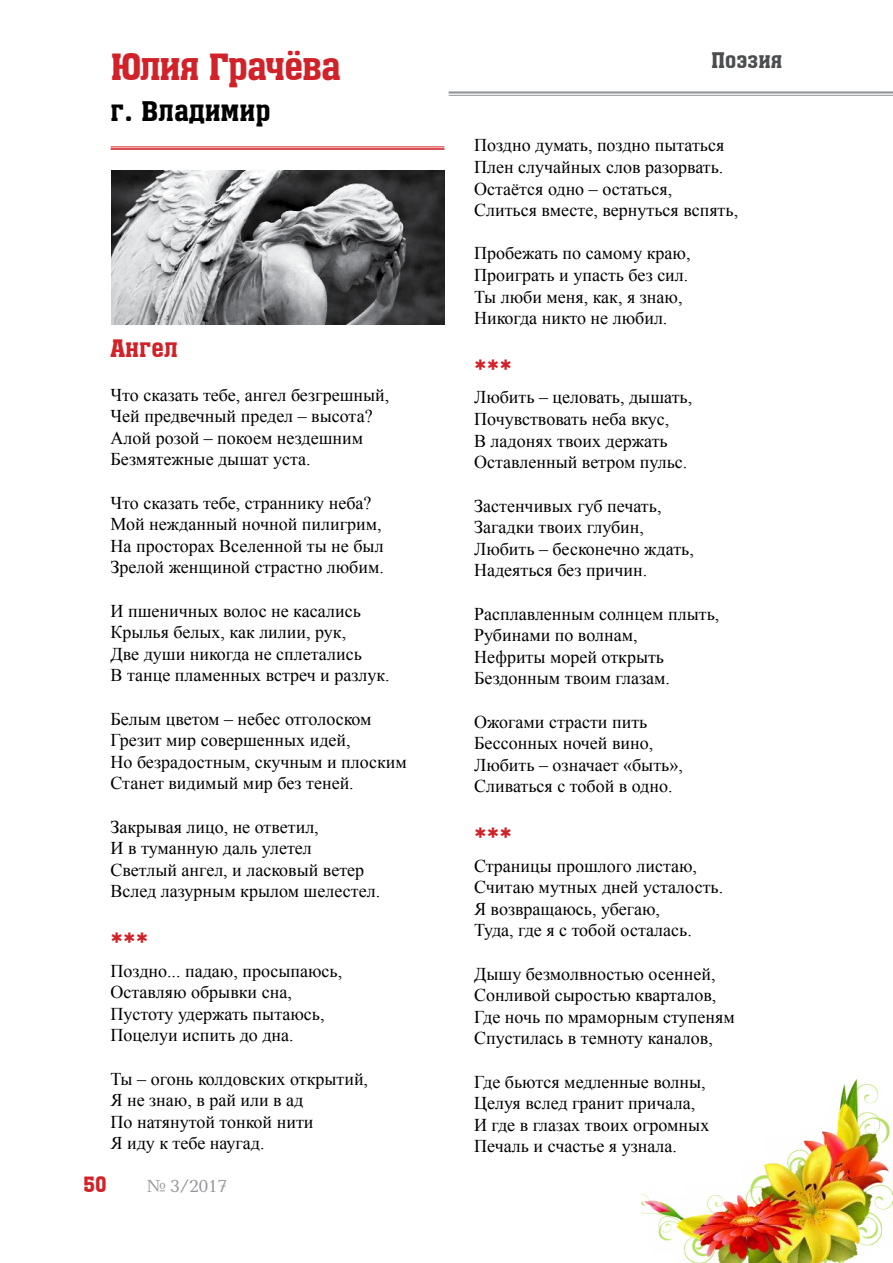
<style>
.page{position:relative;width:893px;height:1263px;background:#fff}
.page>*{position:absolute;margin:0;border:0;box-sizing:border-box;transform-origin:0 0}
.t1{font:36px "a Assuan";letter-spacing:-.03em;color:#d12229}
.t2{font:30px "a Assuan";color:#d12229}
.t3{font:27px "a Assuan";color:#000}
.t4{font:24px "a Assuan";color:#d12229}
.t5{font:21px "a Assuan";color:#4c4d4f}
.t6{font:21px "a Assuan";color:#d12229}
.t7{font:18px/21.6px "Times New Roman";color:#000}
.t8{font:18px "Baltica C";color:#939597}
</style>
<div class="page">
<hr style="left:449px;top:91px;width:444px;height:3px;background:#939597">
<hr style="left:449px;top:95px;width:444px;height:1px;background:#939597">
<img style="left:641px;top:1080px;width:252px;height:183px">
<hr style="left:111px;top:147px;width:333px;height:1px;background:#d12229">
<hr style="left:111px;top:148px;width:333px;height:2px;background:#d12229">
<img style="left:112px;top:170px;width:332px;height:155px">
<h1 class="t1" style="left:111px;top:47px;width:232px">Юлия Грачёва</h1>
<h3 class="t3" style="left:111px;top:96px;width:162px">г. Владимир</h3>
<h3 class="t4" style="left:111px;top:336px;width:69px">Ангел</h3>
<p class="t7" style="left:111px;top:383px;width:280px">Что сказать тебе, ангел безгрешный,<br>Чей предвечный предел – высота?<br>Алой розой – покоем нездешним<br>Безмятежные дышат уста.</p>
<p class="t7" style="left:111px;top:491px;width:275px">Что сказать тебе, страннику неба?<br>Мой нежданный ночной пилигрим,<br>На просторах Вселенной ты не был<br>Зрелой женщиной страстно любим.</p>
<p class="t7" style="left:111px;top:599px;width:281px">И пшеничных волос не касались<br>Крылья белых, как лилии, рук,<br>Две души никогда не сплетались<br>В танце пламенных встреч и разлук.</p>
<p class="t7" style="left:111px;top:707px;width:298px">Белым цветом – небес отголоском<br>Грезит мир совершенных идей,<br>Но безрадостным, скучным и плоским<br>Станет видимый мир без теней.</p>
<p class="t7" style="left:111px;top:815px;width:271px">Закрывая лицо, не ответил,<br>И в туманную даль улетел<br>Светлый ангел, и ласковый ветер<br>Вслед лазурным крылом шелестел.</p>
<h2 class="t2" style="left:111px;top:928px;width:40px">***</h2>
<p class="t7" style="left:111px;top:959px;width:233px">Поздно... падаю, просыпаюсь,<br>Оставляю обрывки сна,<br>Пустоту удержать пытаюсь,<br>Поцелуи испить до дна.</p>
<p class="t7" style="left:111px;top:1067px;width:259px">Ты – огонь колдовских открытий,<br>Я не знаю, в рай или в ад<br>По натянутой тонкой нити<br>Я иду к тебе наугад.</p>
<p class="t6" style="left:84px;top:1172px;width:25px">50</p>
<p class="t8" style="left:147px;top:1175px;width:82px">№ 3/2017</p>
<p class="t5" style="left:711px;top:49px;width:73px">Поэзия</p>
<p class="t7" style="left:474px;top:134px;width:266px">Поздно думать, поздно пытаться<br>Плен случайных слов разорвать.<br>Остаётся одно – остаться,<br>Слиться вместе, вернуться вспять,</p>
<p class="t7" style="left:474px;top:242px;width:218px">Пробежать по самому краю,<br>Проиграть и упасть без сил.<br>Ты люби меня, как, я знаю,<br>Никогда никто не любил.</p>
<h2 class="t2" style="left:474px;top:355px;width:40px">***</h2>
<p class="t7" style="left:474px;top:386px;width:220px">Любить – целовать, дышать,<br>Почувствовать неба вкус,<br>В ладонях твоих держать<br>Оставленный ветром пульс.</p>
<p class="t7" style="left:474px;top:494px;width:221px">Застенчивых губ печать,<br>Загадки твоих глубин,<br>Любить – бесконечно ждать,<br>Надеяться без причин.</p>
<p class="t7" style="left:474px;top:602px;width:247px">Расплавленным солнцем плыть,<br>Рубинами по волнам,<br>Нефриты морей открыть<br>Бездонным твоим глазам.</p>
<p class="t7" style="left:474px;top:710px;width:210px">Ожогами страсти пить<br>Бессонных ночей вино,<br>Любить – означает «быть»,<br>Сливаться с тобой в одно.</p>
<h2 class="t2" style="left:474px;top:823px;width:40px">***</h2>
<p class="t7" style="left:474px;top:854px;width:251px">Страницы прошлого листаю,<br>Считаю мутных дней усталость.<br>Я возвращаюсь, убегаю,<br>Туда, где я с тобой осталась.</p>
<p class="t7" style="left:474px;top:962px;width:262px">Дышу безмолвностью осенней,<br>Сонливой сыростью кварталов,<br>Где ночь по мраморным ступеням<br>Спустилась в темноту каналов,</p>
<p class="t7" style="left:474px;top:1070px;width:237px">Где бьются медленные волны,<br>Целуя вслед гранит причала,<br>И где в глазах твоих огромных<br>Печаль и счастье я узнала.</p>
</div>
